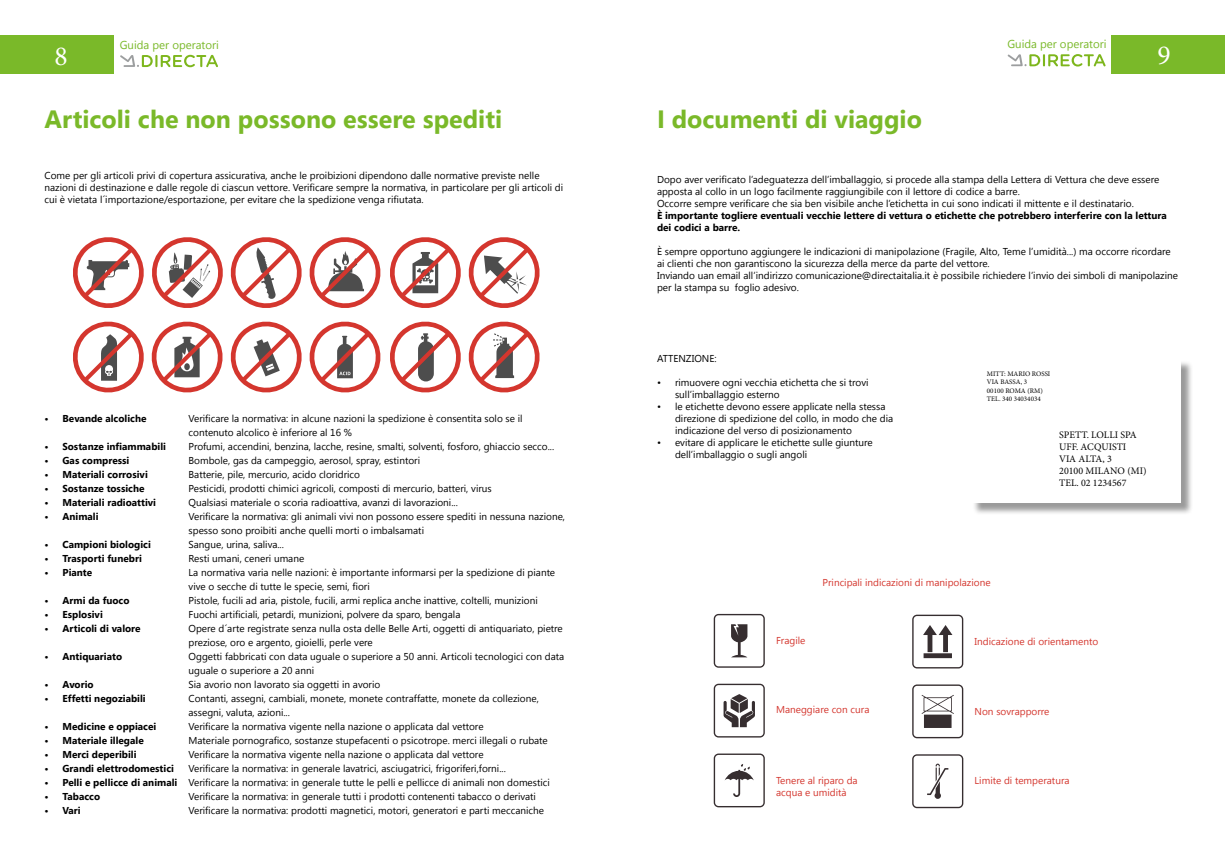
<style>
.page{position:relative;width:1225px;height:859px;background:#fff}
.page>*{position:absolute;margin:0;border:0;box-sizing:border-box;transform-origin:0 0}
.t1{font:27.6px "Minion Pro";color:#fff}
.t2{font:700 25px "Segoe UI";color:#7ab929}
.t3{font:11.4px "Segoe UI";color:#7ab929}
.t4{font:10px/12px "Segoe UI";color:#000}
.t5{font:700 10px/12px "Segoe UI";color:#000}
.t6{font:10px/12px "Segoe UI";color:#d4362e}
.t7{font:10px/12px "Minion Pro";color:#000}
.t8{font:7px/8.4px "Minion Pro";color:#000}
.s1{font-weight:700}
</style>
<div class="page">
<div style="left:0;top:35px;width:113px;height:38px;background:#7ab929"></div>
<div style="left:1111px;top:35px;width:114px;height:38px;background:#7ab929"></div>
<svg style="left:73px;top:237px;width:467px;height:71px"></svg>
<svg style="left:73px;top:321px;width:467px;height:72px"></svg>
<div style="left:972px;top:360px;width:220px;height:155px;background:#000;opacity:.4"></div>
<div style="left:970px;top:359px;width:210px;height:144px;background:#fff"></div>
<svg style="left:713px;top:614px;width:52px;height:54px"></svg>
<svg style="left:713px;top:684px;width:52px;height:53px"></svg>
<svg style="left:713px;top:753px;width:52px;height:54px"></svg>
<svg style="left:912px;top:615px;width:51px;height:53px"></svg>
<svg style="left:912px;top:684px;width:51px;height:54px"></svg>
<svg style="left:912px;top:754px;width:51px;height:54px"></svg>
<svg style="left:120px;top:55px;width:98px;height:12px"></svg>
<svg style="left:1007px;top:54px;width:98px;height:13px"></svg>
<p class="t3" style="left:120px;top:37px;width:101px">Guida per operatori</p>
<p class="t3" style="left:1007px;top:36px;width:101px">Guida per operatori</p>
<h1 class="t1" style="left:54px;top:37px;width:15px">8</h1>
<h1 class="t1" style="left:1157px;top:37px;width:15px">9</h1>
<h2 class="t2" style="left:45px;top:101px;width:459px">Articoli che non possono essere spediti</h2>
<h2 class="t2" style="left:657px;top:101px;width:266px">I documenti di viaggio</h2>
<p class="t4" style="left:45px;top:169px;width:520px">Come per gli articoli privi di copertura assicurativa, anche le proibizioni dipendono dalle normative previste nelle nazioni di destinazione e dalle regole di ciascun vettore. Verificare sempre la normativa, in particolare per gli articoli di cui è vietata l´importazione/esportazione, per evitare che la spedizione venga rifiutata.</p>
<p class="t5" style="left:45px;top:412px;width:103px">• Bevande alcoliche</p>
<p class="t4" style="left:189px;top:411px;width:336px;line-height:14px">Verificare la normativa: in alcune nazioni la spedizione è consentita solo se il contenuto alcolico è inferiore al 16 %</p>
<p class="t5" style="left:45px;top:440px;width:123px">• Sostanze infiammabili</p>
<p class="t4" style="left:189px;top:440px;width:367px">Profumi, accendini, benzina, lacche, resine, smalti, solventi, fosforo, ghiaccio secco...</p>
<p class="t5" style="left:45px;top:454px;width:86px">• Gas compressi</p>
<p class="t4" style="left:189px;top:454px;width:233px">Bombole, gas da campeggio, aerosol, spray, estintori</p>
<p class="t5" style="left:45px;top:468px;width:105px">• Materiali corrosivi</p>
<p class="t4" style="left:189px;top:468px;width:173px">Batterie, pile, mercurio, acido cloridrico</p>
<p class="t5" style="left:45px;top:482px;width:101px">• Sostanze tossiche</p>
<p class="t4" style="left:189px;top:482px;width:305px">Pesticidi, prodotti chimici agricoli, composti di mercurio, batteri, virus</p>
<p class="t5" style="left:45px;top:496px;width:113px">• Materiali radioattivi</p>
<p class="t4" style="left:189px;top:496px;width:271px">Qualsiasi materiale o scoria radioattiva, avanzi di lavorazioni...</p>
<p class="t5" style="left:45px;top:510px;width:56px">• Animali</p>
<p class="t4" style="left:189px;top:509px;width:378px;line-height:14px">Verificare la normativa: gli animali vivi non possono essere spediti in nessuna nazione, spesso sono proibiti anche quelli morti o imbalsamati</p>
<p class="t5" style="left:45px;top:538px;width:108px">• Campioni biologici</p>
<p class="t4" style="left:189px;top:538px;width:97px">Sangue, urina, saliva...</p>
<p class="t5" style="left:45px;top:552px;width:99px">• Trasporti funebri</p>
<p class="t4" style="left:189px;top:552px;width:117px">Resti umani, ceneri umane</p>
<p class="t5" style="left:45px;top:566px;width:49px">• Piante</p>
<p class="t4" style="left:189px;top:565px;width:368px;line-height:14px">La normativa varia nelle nazioni: è importante informarsi per la spedizione di piante vive o secche di tutte le specie, semi, fiori</p>
<p class="t5" style="left:45px;top:594px;width:87px">• Armi da fuoco</p>
<p class="t4" style="left:189px;top:594px;width:351px">Pistole, fucili ad aria, pistole, fucili, armi replica anche inattive, coltelli, munizioni</p>
<p class="t5" style="left:45px;top:608px;width:60px">• Esplosivi</p>
<p class="t4" style="left:189px;top:608px;width:273px">Fuochi artificiali, petardi, munizioni, polvere da sparo, bengala</p>
<p class="t5" style="left:45px;top:622px;width:98px">• Articoli di valore</p>
<p class="t4" style="left:189px;top:621px;width:376px;line-height:14px">Opere d´arte registrate senza nulla osta delle Belle Arti, oggetti di antiquariato, pietre preziose, oro e argento, gioielli, perle vere</p>
<p class="t5" style="left:45px;top:650px;width:79px">• Antiquariato</p>
<p class="t4" style="left:189px;top:649px;width:377px;line-height:14px">Oggetti fabbricati con data uguale o superiore a 50 anni. Articoli tecnologici con data uguale o superiore a 20 anni</p>
<p class="t5" style="left:45px;top:678px;width:51px">• Avorio</p>
<p class="t4" style="left:189px;top:678px;width:193px">Sia avorio non lavorato sia oggetti in avorio</p>
<p class="t5" style="left:45px;top:692px;width:103px">• Effetti negoziabili</p>
<p class="t4" style="left:189px;top:691px;width:352px;line-height:14px">Contanti, assegni, cambiali, monete, monete contraffatte, monete da collezione, assegni, valuta, azioni...</p>
<p class="t5" style="left:45px;top:720px;width:113px">• Medicine e oppiacei</p>
<p class="t4" style="left:189px;top:720px;width:296px">Verificare la normativa vigente nella nazione o applicata dal vettore</p>
<p class="t5" style="left:45px;top:734px;width:101px">• Materiale illegale</p>
<p class="t4" style="left:189px;top:734px;width:361px">Materiale pornografico, sostanze stupefacenti o psicotrope. merci illegali o rubate</p>
<p class="t5" style="left:45px;top:748px;width:94px">• Merci deperibili</p>
<p class="t4" style="left:189px;top:748px;width:296px">Verificare la normativa vigente nella nazione o applicata dal vettore</p>
<p class="t5" style="left:45px;top:762px;width:131px">• Grandi elettrodomestici</p>
<p class="t4" style="left:189px;top:762px;width:319px">Verificare la normativa: in generale lavatrici, asciugatrici, frigoriferi,forni...</p>
<p class="t4" style="left:45px;top:776px;width:507px"><span class="s1">• Pelli e pellicce di animali</span> Verificare la normativa: in generale tutte le pelli e pellicce di animali non domestici</p>
<p class="t5" style="left:45px;top:790px;width:57px">• Tabacco</p>
<p class="t4" style="left:189px;top:790px;width:349px">Verificare la normativa: in generale tutti i prodotti contenenti tabacco o derivati</p>
<p class="t5" style="left:45px;top:804px;width:38px">• Vari</p>
<p class="t4" style="left:189px;top:804px;width:357px">Verificare la normativa: prodotti magnetici, motori, generatori e parti meccaniche</p>
<p class="t4" style="left:657px;top:173px;width:504px">Dopo aver verificato l’adeguatezza dell’imballaggio, si procede alla stampa della Lettera di Vettura che deve essere apposta al collo in un logo facilmente raggiungibile con il lettore di codice a barre.<br>Occorre sempre verificare che sia ben visibile anche l’etichetta in cui sono indicati il mittente e il destinatario.</p>
<p class="t5" style="left:657px;top:209px;width:511px">È importante togliere eventuali vecchie lettere di vettura o etichette che potrebbero interferire con la lettura dei codici a barre.</p>
<p class="t4" style="left:657px;top:245px;width:522px">È sempre opportuno aggiungere le indicazioni di manipolazione (Fragile, Alto, Teme l’umidità...) ma occorre ricordare ai clienti che non garantiscono la sicurezza della merce da parte del vettore.<br>Inviando uan email all’indirizzo comunicazione@directaitalia.it è possibile richiedere l’invio dei simboli di manipolazine per la stampa su foglio adesivo.</p>
<p class="t4" style="left:657px;top:352px;width:61px">ATTENZIONE:</p>
<p class="t4" style="left:675px;top:376px;width:195px;text-indent:-18px">• rimuovere ogni vecchia etichetta che si trovi sull’imballaggio esterno</p>
<p class="t4" style="left:675px;top:400px;width:220px;text-indent:-18px">• le etichette devono essere applicate nella stessa direzione di spedizione del collo, in modo che dia indicazione del verso di posizionamento</p>
<p class="t4" style="left:675px;top:436px;width:199px;text-indent:-18px">• evitare di applicare le etichette sulle giunture dell’imballaggio o sugli angoli</p>
<p class="t8" style="left:987px;top:369px;width:65px">MITT: MARIO ROSSI<br>VIA BASSA, 3<br>00100 ROMA (RM)<br>TEL. 340 34034034</p>
<p class="t7" style="left:1059px;top:429px;width:89px">SPETT. LOLLI SPA<br>UFF. ACQUISTI<br>VIA ALTA, 3<br>20100 MILANO (MI)<br>TEL. 02 1234567</p>
<p class="t6" style="left:822px;top:575px;width:170px">Principali indicazioni di manipolazione</p>
<p class="t6" style="left:776px;top:634px;width:31px">Fragile</p>
<p class="t6" style="left:974px;top:635px;width:125px">Indicazione di orientamento</p>
<p class="t6" style="left:776px;top:703px;width:95px">Maneggiare con cura</p>
<p class="t6" style="left:974px;top:705px;width:76px">Non sovrapporre</p>
<p class="t6" style="left:776px;top:774px;width:83px">Tenere al riparo da acqua e umidità</p>
<p class="t6" style="left:974px;top:774px;width:96px">Limite di temperatura</p>
</div>
